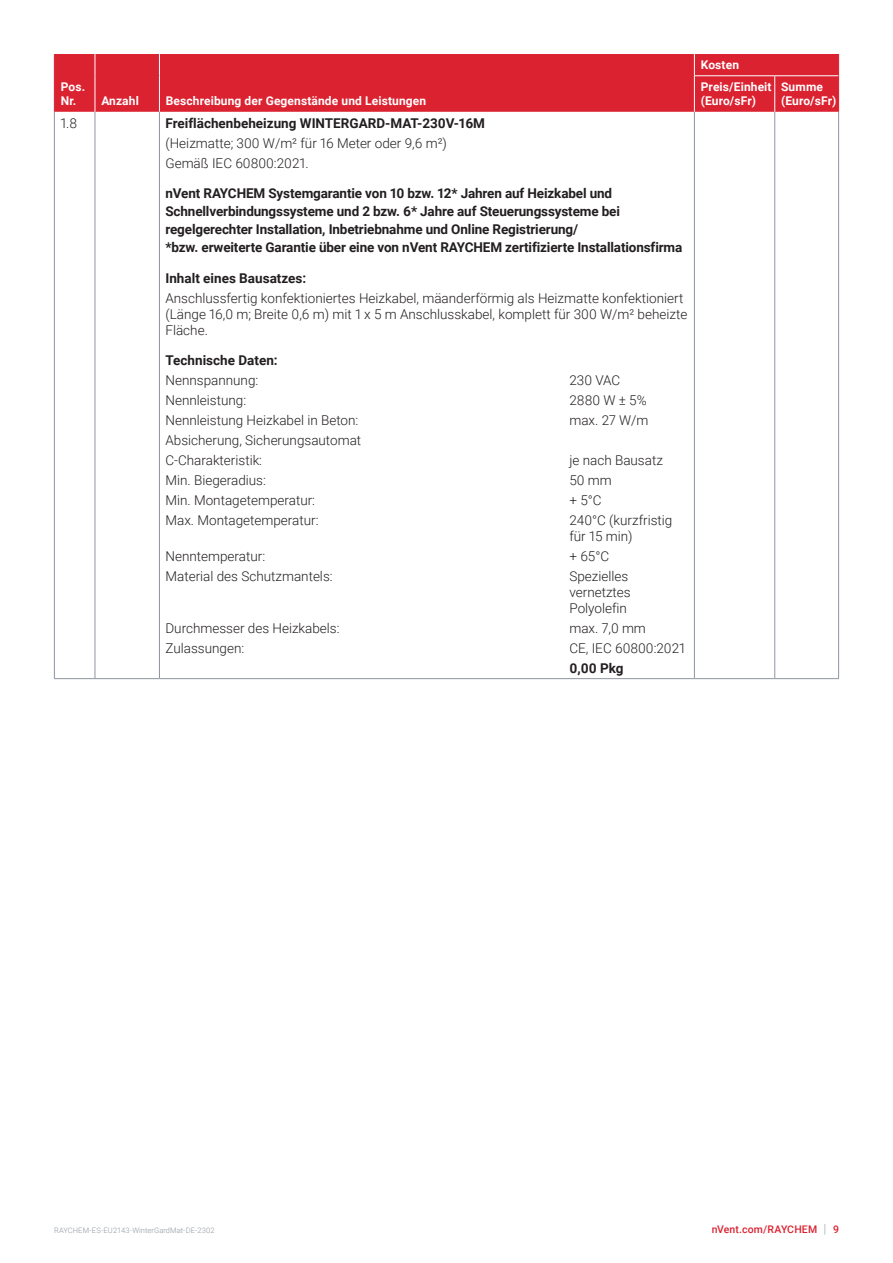
<style>
.page{position:relative;width:893px;height:1263px;background:#fff}
.page>*{position:absolute;margin:0;border:0;box-sizing:border-box;transform-origin:0 0}
.Table_Text_with_tab{font:300 13.5px/15.8px "Roboto";color:#231f20}
.Subhead_L-2{font:700 13.5px/18px "Roboto";letter-spacing:-.01em;color:#231f20}
.Table_Text{font:300 13.5px/15.8px "Roboto";color:#231f20}
.Table_Text_with_tab-2{font:700 13.5px "Roboto";color:#231f20}
.Table_Subhead{font:700 12px/14.2px "Roboto";letter-spacing:.01em;color:#fff}
.t1{font:500 10.5px "Roboto";letter-spacing:.015em;color:#db2230}
.t2{font:300 7.5px "Roboto";letter-spacing:.015em;color:#8f959e}
.s1{font-weight:300;font-size:12.6px;color:#8f959e}
</style>
<div class="page">
<div style="left:55px;top:54px;width:783px;height:58px;background:#db2230"></div>
<svg style="left:54px;top:54px;width:1px;height:22px"></svg>
<hr style="left:54px;top:76px;width:1px;height:36px;background:#db2230">
<hr style="left:54px;top:112px;width:1px;height:566px;background:#8f959e">
<svg style="left:838px;top:54px;width:1px;height:22px"></svg>
<hr style="left:838px;top:76px;width:1px;height:36px;background:#db2230">
<hr style="left:774px;top:76px;width:1px;height:36px;background:#fff">
<svg style="left:159px;top:54px;width:1px;height:22px"></svg>
<svg style="left:694px;top:54px;width:1px;height:22px"></svg>
<hr style="left:159px;top:76px;width:1px;height:36px;background:#fff">
<hr style="left:694px;top:76px;width:1px;height:36px;background:#fff">
<hr style="left:695px;top:75px;width:80px;height:1px;background:#fff">
<hr style="left:775px;top:75px;width:63px;height:1px;background:#fff">
<hr style="left:54px;top:678px;width:41px;height:1px;background:#8f959e">
<hr style="left:95px;top:678px;width:64px;height:1px;background:#8f959e">
<hr style="left:159px;top:678px;width:535px;height:1px;background:#8f959e">
<hr style="left:694px;top:678px;width:81px;height:1px;background:#8f959e">
<hr style="left:775px;top:678px;width:64px;height:1px;background:#8f959e">
<hr style="left:159px;top:112px;width:1px;height:566px;background:#8f959e">
<hr style="left:694px;top:112px;width:1px;height:566px;background:#8f959e">
<hr style="left:774px;top:112px;width:1px;height:566px;background:#8f959e">
<hr style="left:838px;top:112px;width:1px;height:566px;background:#8f959e">
<svg style="left:95px;top:54px;width:1px;height:22px"></svg>
<hr style="left:95px;top:76px;width:1px;height:36px;background:#fff">
<hr style="left:95px;top:112px;width:1px;height:566px;background:#8f959e">
<p class="Table_Subhead" style="left:61px;top:79px;width:26px">Pos.<br>Nr.</p>
<p class="Table_Subhead" style="left:101px;top:94px;width:39px">Anzahl</p>
<p class="Table_Subhead" style="left:166px;top:94px;width:262px">Beschreibung der Gegenstände und Leistungen</p>
<p class="Table_Text" style="left:60px;top:114px;width:18px">1.8</p>
<p class="Subhead_L-2" style="left:165px;top:113px;width:321px">Freiflächenbeheizung WINTERGARD-MAT-230V-16M</p>
<p class="Table_Text" style="left:165px;top:134px;width:283px">(Heizmatte; 300 W/m² für 16 Meter oder 9,6 m²)</p>
<p class="Table_Text" style="left:165px;top:154px;width:145px">Gemäß IEC 60800:2021.</p>
<p class="Subhead_L-2" style="left:165px;top:184px;width:518px">nVent RAYCHEM Systemgarantie von 10 bzw. 12* Jahren auf Heizkabel und Schnellverbindungssysteme und 2 bzw. 6* Jahre auf Steuerungssysteme bei regelgerechter Installation, Inbetriebnahme und Online Registrierung/<br>*bzw. erweiterte Garantie über eine von nVent RAYCHEM zertifizierte Installationsfirma</p>
<p class="Subhead_L-2" style="left:165px;top:269px;width:142px">Inhalt eines Bausatzes:</p>
<p class="Table_Text" style="left:165px;top:290px;width:523px">Anschlussfertig konfektioniertes Heizkabel, mäanderförmig als Heizmatte konfektioniert (Länge 16,0 m; Breite 0,6 m) mit 1 x 5 m Anschlusskabel, komplett für 300 W/m² beheizte<br>Fläche.</p>
<p class="Subhead_L-2" style="left:165px;top:351px;width:114px">Technische Daten:</p>
<p class="Table_Text_with_tab" style="left:165px;top:372px;width:94px">Nennspannung:</p>
<p class="Table_Text_with_tab" style="left:569px;top:372px;width:52px">230 VAC</p>
<p class="Table_Text_with_tab" style="left:165px;top:392px;width:82px">Nennleistung:</p>
<p class="Table_Text_with_tab" style="left:569px;top:392px;width:79px">2880 W ± 5%</p>
<p class="Table_Text_with_tab" style="left:165px;top:412px;width:194px">Nennleistung Heizkabel in Beton:</p>
<p class="Table_Text_with_tab" style="left:569px;top:412px;width:81px">max. 27 W/m</p>
<p class="Table_Text_with_tab" style="left:165px;top:432px;width:197px">Absicherung, Sicherungsautomat</p>
<p class="Table_Text_with_tab" style="left:165px;top:452px;width:98px">C-Charakteristik:</p>
<p class="Table_Text_with_tab" style="left:569px;top:452px;width:95px">je nach Bausatz</p>
<p class="Table_Text_with_tab" style="left:165px;top:472px;width:102px">Min. Biegeradius:</p>
<p class="Table_Text_with_tab" style="left:569px;top:472px;width:44px">50 mm</p>
<p class="Table_Text_with_tab" style="left:165px;top:492px;width:151px">Min. Montagetemperatur:</p>
<p class="Table_Text_with_tab" style="left:569px;top:492px;width:34px">+ 5°C</p>
<p class="Table_Text_with_tab" style="left:165px;top:512px;width:155px">Max. Montagetemperatur:</p>
<p class="Table_Text_with_tab" style="left:569px;top:512px;width:104px">240°C (kurzfristig für 15 min)</p>
<p class="Table_Text_with_tab" style="left:165px;top:548px;width:101px">Nenntemperatur:</p>
<p class="Table_Text_with_tab" style="left:569px;top:548px;width:41px">+ 65°C</p>
<p class="Table_Text_with_tab" style="left:165px;top:568px;width:169px">Material des Schutzmantels:</p>
<p class="Table_Text_with_tab" style="left:569px;top:568px;width:63px">Spezielles vernetztes<br>Polyolefin</p>
<p class="Table_Text_with_tab" style="left:165px;top:619px;width:176px">Durchmesser des Heizkabels:</p>
<p class="Table_Text_with_tab" style="left:569px;top:619px;width:78px">max. 7,0 mm</p>
<p class="Table_Text_with_tab" style="left:165px;top:639px;width:80px">Zulassungen:</p>
<p class="Table_Text_with_tab" style="left:569px;top:639px;width:117px">CE, IEC 60800:2021</p>
<p class="Table_Text_with_tab-2" style="left:569px;top:658px;width:56px">0,00 Pkg</p>
<p class="Table_Subhead" style="left:701px;top:58px;width:40px">Kosten</p>
<p class="Table_Subhead" style="left:701px;top:79px;width:72px">Preis/Einheit</p>
<p class="Table_Subhead" style="left:701px;top:94px;width:57px">(Euro/sFr)</p>
<p class="Table_Subhead" style="left:781px;top:79px;width:43px">Summe</p>
<p class="Table_Subhead" style="left:781px;top:94px;width:57px">(Euro/sFr)</p>
<p class="t2" style="left:54px;top:1225px;width:162px">RAYCHEM-ES-EU2143-WinterGardMat-DE-2302</p>
<p class="t1" style="left:712px;top:1222px;width:129px">nVent.com/RAYCHEM <span class="s1">|</span> 9</p>
</div>
